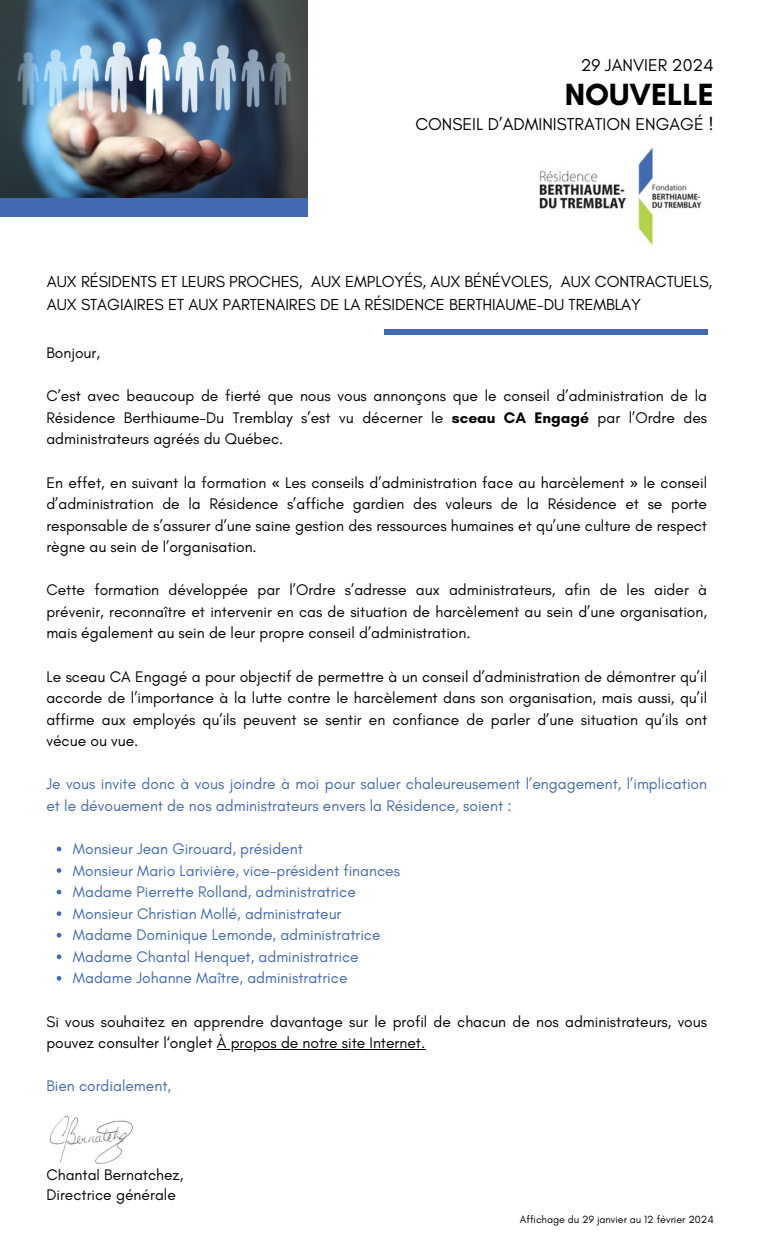
<style>
.page{position:relative;width:765px;height:1260px;background:#fff}
.page>*{position:absolute;margin:0;border:0;box-sizing:border-box;transform-origin:0 0}
.t1{font:700 31.25px "Glacial Indifference";color:#000}
.t2{font:17.5px "Glacial Indifference";color:#000}
.t3{font:16.25px/22.5px "Glacial Indifference";letter-spacing:-.005em;color:#000}
.t4{font:15.62px/21.5px "Glacial Indifference";color:#000;text-align:justify}
.t5{font:15.62px/21.5px "Glacial Indifference";color:#416ab3}
.t6{font:10.62px "Glacial Indifference";color:#000}
.s1{font-weight:700}
.s2{font-family:"Noto Sans"}
</style>
<div class="page">
<div style="left:0;top:193px;width:307px;height:24px;background:#416ab3"></div>
<img style="left:0;top:0;width:308px;height:197px">
<div style="left:384px;top:329px;width:324px;height:6px;background:#416ab3"></div>
<img style="left:539px;top:147px;width:163px;height:99px">
<svg style="left:57px;top:847px;width:4px;height:4px"></svg>
<svg style="left:57px;top:868px;width:4px;height:5px"></svg>
<svg style="left:57px;top:890px;width:4px;height:4px"></svg>
<svg style="left:57px;top:911px;width:4px;height:5px"></svg>
<svg style="left:57px;top:933px;width:4px;height:5px"></svg>
<svg style="left:57px;top:954px;width:4px;height:5px"></svg>
<svg style="left:57px;top:976px;width:4px;height:5px"></svg>
<hr style="left:217px;top:1049px;width:208px;height:1px;background:#000">
<img style="left:49px;top:1115px;width:84px;height:49px">
<h3 class="t2" style="left:581px;top:55px;width:134px">29 JANVIER 2024</h3>
<h3 class="t1" style="left:565px;top:75px;width:151px">NOUVELLE</h3>
<h3 class="t2" style="left:415px;top:113px;width:300px">CONSEIL D’ADMINISTRATION ENGAGÉ !</h3>
<h3 class="t3" style="left:47px;top:270px;width:667px">AUX RÉSIDENTS ET LEURS PROCHES, AUX EMPLOYÉS, AUX BÉNÉVOLES, AUX CONTRACTUELS,<br>AUX STAGIAIRES ET AUX PARTENAIRES DE LA RÉSIDENCE BERTHIAUME-DU TREMBLAY</h3>
<h1 class="t4" style="left:46px;top:342px;width:55px">Bonjour,</h1>
<h2 class="t4" style="left:46px;top:385px;width:662px">C’est avec beaucoup de fierté que nous vous annonçons que le conseil d’administration de la Résidence Berthiaume-Du Tremblay s’est vu décerner le <span class="s1">sceau CA Engagé</span> par l’Ordre des administrateurs agréés du Québec.</h2>
<p class="t4" style="left:46px;top:471px;width:662px">En effet, en suivant la formation <span class="s2">«</span> Les conseils d’administration face au harcèlement <span class="s2">»</span> le conseil d’administration de la Résidence s’affiche gardien des valeurs de la Résidence et se porte responsable de s’assurer d’une saine gestion des ressources humaines et qu’une culture de respect règne au sein de l’organisation.</p>
<p class="t4" style="left:46px;top:579px;width:662px">Cette formation développée par l’Ordre s’adresse aux administrateurs, afin de les aider à prévenir, reconnaître et intervenir en cas de situation de harcèlement au sein d’une organisation, mais également au sein de leur propre conseil d’administration.</p>
<h2 class="t4" style="left:46px;top:665px;width:662px">Le sceau CA Engagé a pour objectif de permettre à un conseil d’administration de démontrer qu’il accorde de l’importance à la lutte contre le harcèlement dans son organisation, mais aussi, qu’il affirme aux employés qu’ils peuvent se sentir en confiance de parler d’une situation qu’ils ont vécue ou vue.</h2>
<p class="t5" style="left:46px;top:773px;width:662px">Je vous invite donc à vous joindre à moi pour saluer chaleureusement l’engagement, l’implication et le dévouement de nos administrateurs envers la Résidence, soient :</p>
<h3 class="t5" style="left:73px;top:838px;width:231px">Monsieur Jean Girouard, président</h3>
<h3 class="t5" style="left:73px;top:859px;width:329px">Monsieur Mario Larivière, vice-président finances</h3>
<h3 class="t5" style="left:73px;top:881px;width:284px">Madame Pierrette Rolland, administratrice</h3>
<h3 class="t5" style="left:73px;top:903px;width:270px">Monsieur Christian Mollé, administrateur</h3>
<h3 class="t5" style="left:73px;top:924px;width:309px">Madame Dominique Lemonde, administratrice</h3>
<h3 class="t5" style="left:73px;top:946px;width:287px">Madame Chantal Henquet, administratrice</h3>
<h3 class="t5" style="left:73px;top:967px;width:276px">Madame Johanne Maître, administratrice</h3>
<h3 class="t4" style="left:46px;top:1010px;width:662px">Si vous souhaitez en apprendre davantage sur le profil de chacun de nos administrateurs, vous pouvez consulter l‘onglet À propos de notre site Internet.</h3>
<h3 class="t5" style="left:46px;top:1075px;width:126px">Bien cordialement,</h3>
<h3 class="t4" style="left:46px;top:1164px;width:138px">Chantal Bernatchez,</h3>
<h3 class="t4" style="left:46px;top:1184px;width:131px">Directrice générale</h3>
<h3 class="t6" style="left:520px;top:1213px;width:195px">Affichage du 29 janvier au 12 février 2024</h3>
</div>
